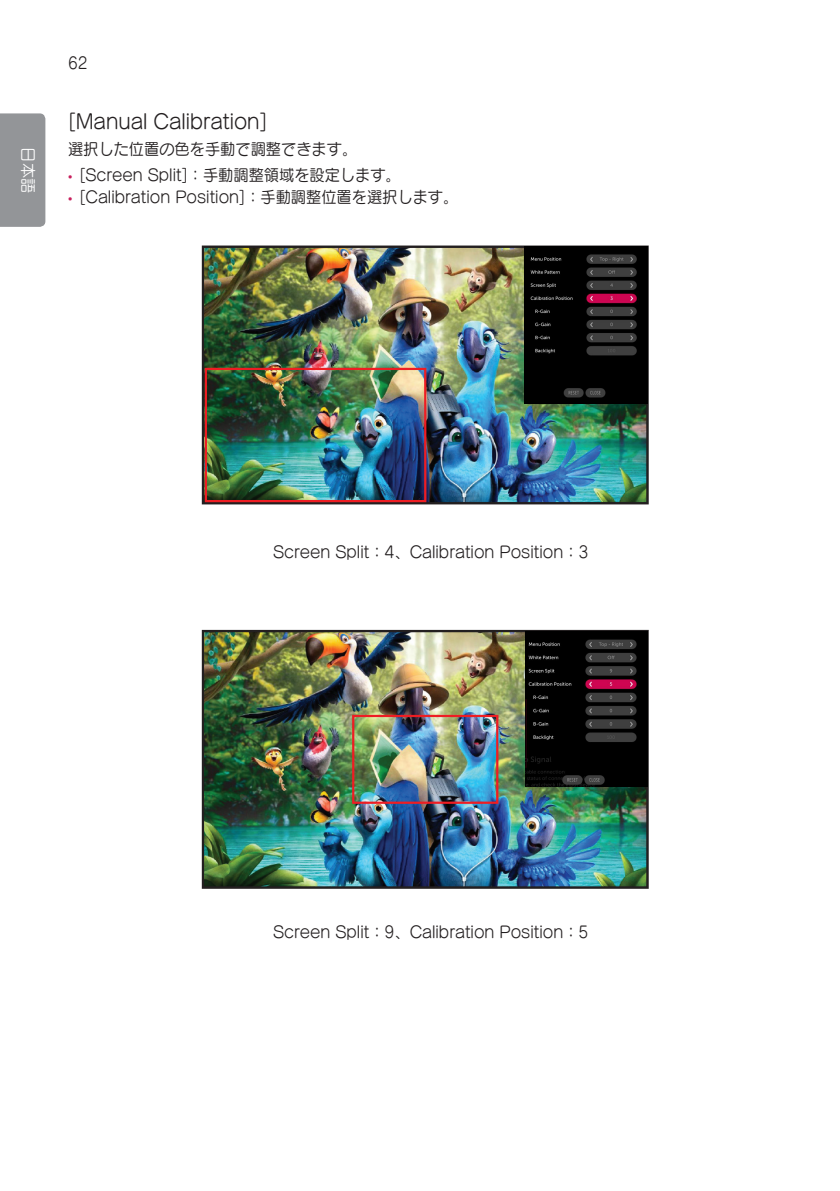
<style>
.page{position:relative;width:840px;height:1191px;background:#fff}
.page>*{position:absolute;margin:0;border:0;box-sizing:border-box;transform-origin:0 0}
.Title3{font:20px "LG Display JP";color:#231f20;scale:.95 1}
.Body_Center{font:16px "LG Display JP";color:#231f20;scale:.95 1}
.Body{font:16px "LG Display JP";color:#231f20;scale:.95 1}
.t1{font:16px "LG Display JP";color:#fff;scale:.95 1}
.s1{font-family:"LG Smart";color:#c8205d}
</style>
<div class="page">
<div style="left:0;top:113px;width:45px;height:114px;background:#939598"></div>
<img style="left:206px;top:250px;width:438px;height:250px">
<div style="left:202px;top:245px;width:446px;height:259px;border:2px solid #231f20"></div>
<img style="left:524px;top:247px;width:123px;height:156px">
<div style="left:205px;top:368px;width:221px;height:134px;border:2px solid #ee1d23"></div>
<img style="left:206px;top:634px;width:438px;height:250px">
<div style="left:202px;top:630px;width:446px;height:258px;border:2px solid #231f20"></div>
<img style="left:525px;top:631px;width:122px;height:156px">
<div style="left:352px;top:715px;width:146px;height:89px;border:2px solid #ee1d23"></div>
<p class="t1" style="left:39px;top:147px;width:49px;rotate:90deg">日本語</p>
<p class="Body_Center" style="left:68px;top:53px;width:22px">62</p>
<p class="Title3" style="left:68px;top:108px;width:211px">[Manual Calibration]</p>
<p class="Body" style="left:68px;top:138px;width:305px">選択した位置の色を手動で調整できます。</p>
<p class="Body_Center" style="left:68px;top:164px;width:351px"><span class="s1">•</span> [Screen Split]：手動調整領域を設定します。</p>
<p class="Body_Center" style="left:68px;top:187px;width:412px"><span class="s1">•</span> [Calibration Position]：手動調整位置を選択します。</p>
<p class="Body_Center" style="left:273px;top:541px;width:333px">Screen Split：4、Calibration Position：3</p>
<p class="Body_Center" style="left:273px;top:921px;width:333px">Screen Split：9、Calibration Position：5</p>
</div>
